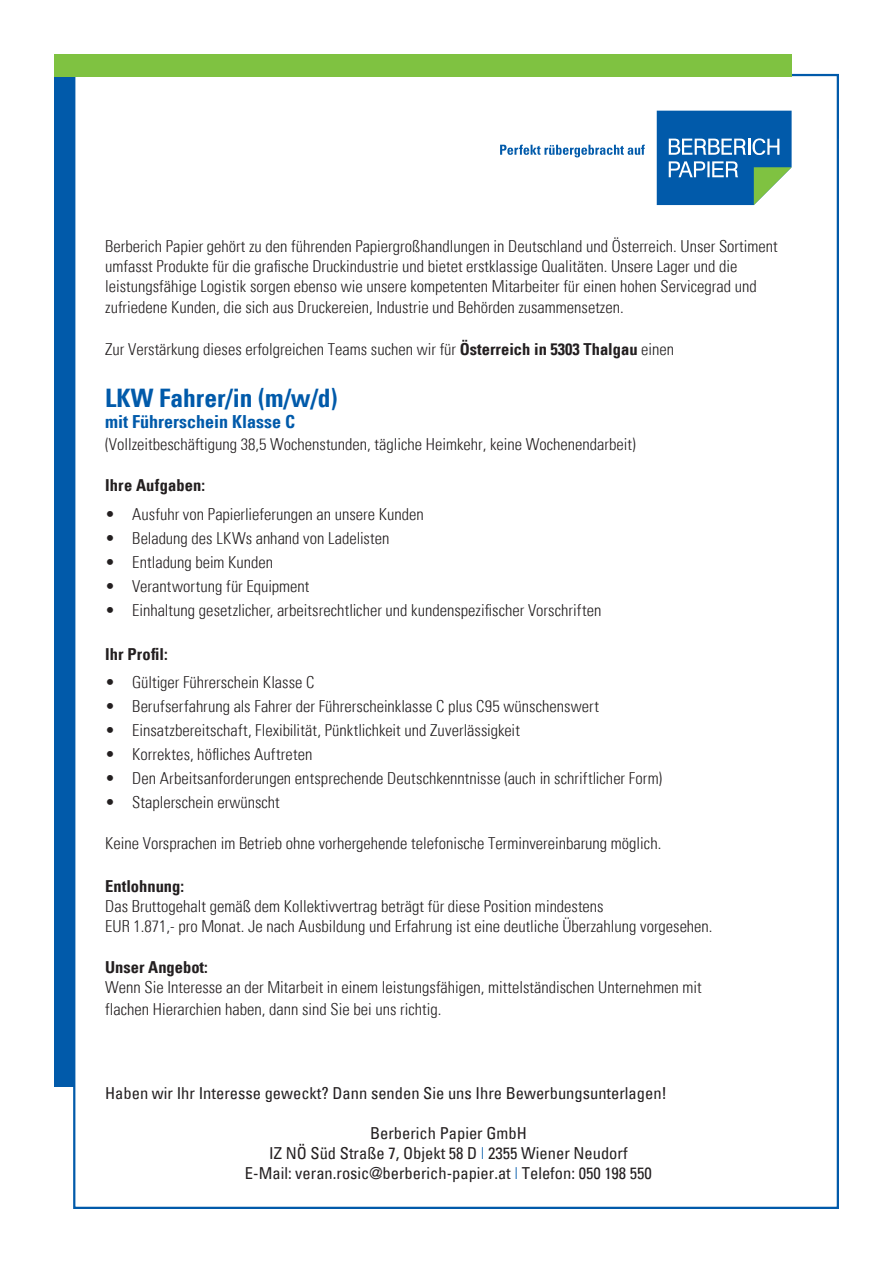
<style>
.page{position:relative;width:893px;height:1263px;background:#fff}
.page>*{position:absolute;margin:0;border:0;box-sizing:border-box;transform-origin:0 0}
.t1{font:700 condensed 25.5px "Univers";color:#015aaa}
.t2{font:700 condensed 18px "Univers";color:#015aaa}
.t3{font:300 condensed 16.5px/19.8px "Univers";color:#231f20}
.t4{font:condensed 16.5px/19.8px "Univers";color:#231f20;text-align:center}
.t5{font:700 condensed 16.5px "Univers";color:#231f20}
.s1{font-weight:700}
.s2{font-weight:300;color:#015aaa}
</style>
<div class="page">
<div style="left:54px;top:76px;width:19px;height:1010px;background:#015aaa"></div>
<div style="left:54px;top:54px;width:738px;height:22px;background:#7fc241"></div>
<svg style="left:500px;top:145px;width:145px;height:12px"></svg>
<svg style="left:657px;top:111px;width:135px;height:94px;background:#2d78b1"></svg>
<p class="t3" style="left:105px;top:238px;width:674px">Berberich Papier gehört zu den führenden Papiergroßhandlungen in Deutschland und Österreich. Unser Sortiment umfasst Produkte für die grafische Druckindustrie und bietet erstklassige Qualitäten. Unsere Lager und die leistungsfähige Logistik sorgen ebenso wie unsere kompetenten Mitarbeiter für einen hohen Servicegrad und</p>
<p class="t3" style="left:105px;top:299px;width:520px">zufriedene Kunden, die sich aus Druckereien, Industrie und Behörden zusammensetzen.</p>
<p class="t3" style="left:105px;top:340px;width:570px">Zur Verstärkung dieses erfolgreichen Teams suchen wir für <span class="s1">Österreich in 5303 Thalgau</span> einen</p>
<h1 class="t1" style="left:105px;top:387px;width:234px">LKW Fahrer/in (m/w/d)</h1>
<p class="t2" style="left:105px;top:414px;width:191px">mit Führerschein Klasse C</p>
<p class="t3" style="left:105px;top:436px;width:532px">(Vollzeitbeschäftigung 38,5 Wochenstunden, tägliche Heimkehr, keine Wochenendarbeit)</p>
<p class="t5" style="left:105px;top:478px;width:101px">Ihre Aufgaben:</p>
<p class="t3" style="left:105px;top:505px;width:320px">• Ausfuhr von Papierlieferungen an unsere Kunden</p>
<p class="t3" style="left:105px;top:529px;width:286px">• Beladung des LKWs anhand von Ladelisten</p>
<p class="t3" style="left:105px;top:553px;width:169px">• Entladung beim Kunden</p>
<p class="t3" style="left:105px;top:577px;width:206px">• Verantwortung für Equipment</p>
<p class="t3" style="left:105px;top:601px;width:498px">• Einhaltung gesetzlicher, arbeitsrechtlicher und kundenspezifischer Vorschriften</p>
<p class="t5" style="left:105px;top:647px;width:64px">Ihr Profil:</p>
<p class="t3" style="left:105px;top:673px;width:211px">• Gültiger Führerschein Klasse C</p>
<p class="t3" style="left:105px;top:698px;width:495px">• Berufserfahrung als Fahrer der Führerscheinklasse C plus C95 wünschenswert</p>
<p class="t3" style="left:105px;top:722px;width:416px">• Einsatzbereitschaft, Flexibilität, Pünktlichkeit und Zuverlässigkeit</p>
<p class="t3" style="left:105px;top:746px;width:209px">• Korrektes, höfliches Auftreten</p>
<p class="t3" style="left:105px;top:770px;width:558px">• Den Arbeitsanforderungen entsprechende Deutschkenntnisse (auch in schriftlicher Form)</p>
<p class="t3" style="left:105px;top:794px;width:176px">• Staplerschein erwünscht</p>
<p class="t3" style="left:105px;top:835px;width:558px">Keine Vorsprachen im Betrieb ohne vorhergehende telefonische Terminvereinbarung möglich.</p>
<p class="t5" style="left:105px;top:879px;width:80px">Entlohnung:</p>
<p class="t3" style="left:105px;top:898px;width:609px">Das Bruttogehalt gemäß dem Kollektivvertrag beträgt für diese Position mindestens<br>EUR 1.871,- pro Monat. Je nach Ausbildung und Erfahrung ist eine deutliche Überzahlung vorgesehen.</p>
<p class="t5" style="left:105px;top:960px;width:104px">Unser Angebot:</p>
<p class="t3" style="left:105px;top:978px;width:598px;line-height:21.6px">Wenn Sie Interesse an der Mitarbeit in einem leistungsfähigen, mittelständischen Unternehmen mit flachen Hierarchien haben, dann sind Sie bei uns richtig.</p>
<p class="t4" style="left:105px;top:1085px;width:563px">Haben wir Ihr Interesse geweckt? Dann senden Sie uns Ihre Bewerbungsunterlagen!</p>
<p class="t4" style="left:245px;top:1124px;width:408px">Berberich Papier GmbH<br>IZ NÖ Süd Straße 7, Objekt 58 D <span class="s2">|</span> 2355 Wiener Neudorf<br>E-Mail: veran.rosic@berberich-papier.at <span class="s2">|</span> Telefon: 050 198 550</p>
</div>
